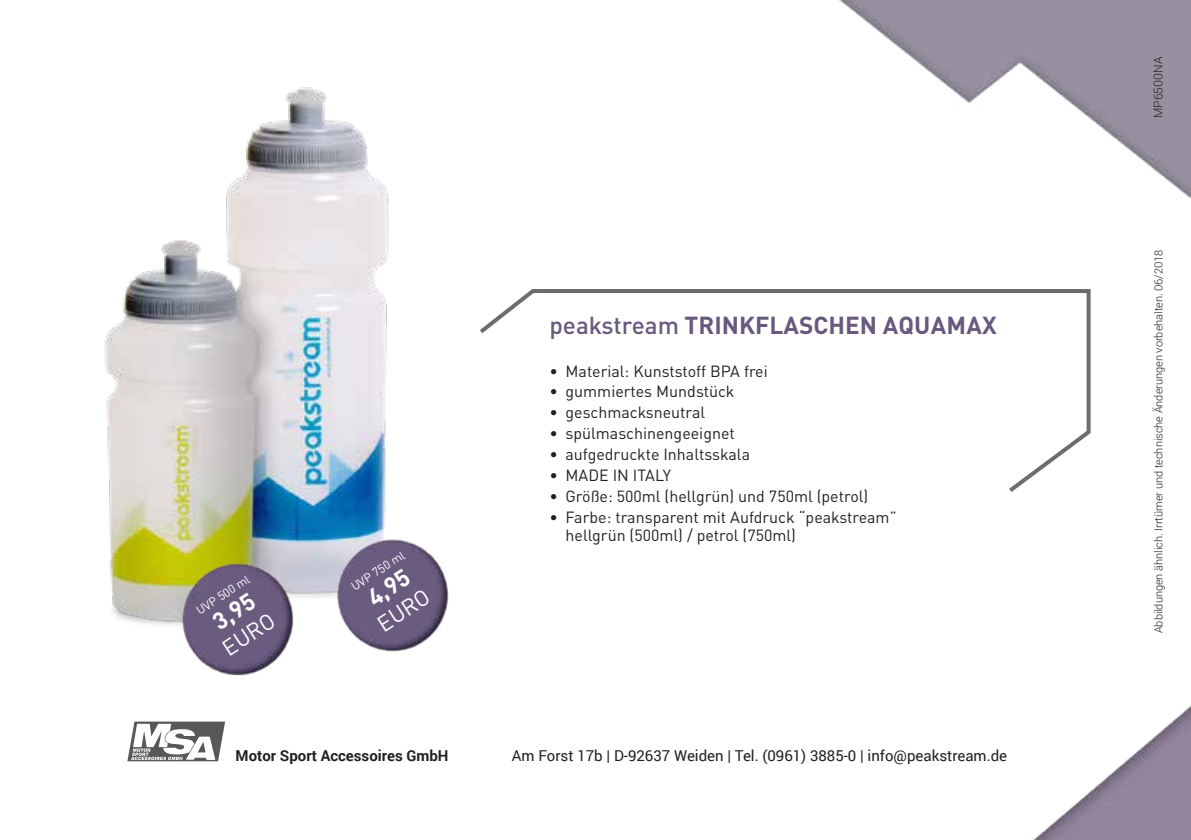
<style>
.page{position:relative;width:1191px;height:840px;background:#fff}
.page>*{position:absolute;margin:0;border:0;box-sizing:border-box;transform-origin:0 0}
.t1{font:700 24.2px "DIN Pro";color:#68597e}
.t2{font:700 23.8px "DIN Pro";color:#fff}
.t3{font:22.2px "DIN Pro";color:#fff}
.t4{font:16px/18px "DINOT";color:#231f20}
.t5{font:15px "Roboto";color:#231f20}
.t6{font:700 15px "Roboto";color:#231f20}
.t7{font:12px "DIN Pro";color:#fff}
.t8{font:300 12px "Roboto";color:#231f20}
.t9{font:300 11px "Roboto";letter-spacing:-.005em;color:#231f20}
.s1{font-weight:500}
</style>
<div class="page">
<img style="left:839px;top:0;width:352px;height:839px">
<svg style="left:480px;top:287px;width:612px;height:208px"></svg>
<img style="left:105px;top:87px;width:284px;height:538px">
<svg style="left:127px;top:721px;width:98px;height:41px"></svg>
<img style="left:176px;top:558px;width:128px;height:118px">
<img style="left:331px;top:534px;width:118px;height:118px">
<p class="t7" style="left:192px;top:603px;width:63px;rotate:-33deg">UVP 500 ml</p>
<h2 class="t2" style="left:204px;top:606px;width:47px;rotate:-33deg">3,95</h2>
<h3 class="t3" style="left:215px;top:635px;width:59px;rotate:-33deg">EURO</h3>
<p class="t7" style="left:347px;top:579px;width:63px;rotate:-33deg">UVP 750 ml</p>
<h2 class="t2" style="left:359px;top:582px;width:47px;rotate:-33deg">4,95</h2>
<h3 class="t3" style="left:370px;top:611px;width:59px;rotate:-33deg">EURO</h3>
<h1 class="t1" style="left:549px;top:304px;width:449px"><span class="s1">peakstream</span> TRINKFLASCHEN AQUAMAX</h1>
<p class="t4" style="left:549px;top:361px;width:220px">• Material: Kunststoff BPA frei</p>
<p class="t4" style="left:549px;top:382px;width:186px">• gummiertes Mundstück</p>
<p class="t4" style="left:549px;top:403px;width:157px">• geschmacksneutral</p>
<p class="t4" style="left:549px;top:424px;width:187px">• spülmaschinengeeignet</p>
<p class="t4" style="left:549px;top:444px;width:202px">• aufgedruckte Inhaltsskala</p>
<p class="t4" style="left:549px;top:465px;width:123px">• MADE IN ITALY</p>
<p class="t4" style="left:549px;top:486px;width:320px">• Größe: 500ml (hellgrün) und 750ml (petrol)</p>
<p class="t4" style="left:565px;top:507px;width:332px;text-indent:-16px">• Farbe: transparent mit Aufdruck “peakstream” hellgrün (500ml) / petrol (750ml)</p>
<p class="t6" style="left:236px;top:744px;width:214px">Motor Sport Accessoires GmbH</p>
<p class="t5" style="left:512px;top:744px;width:497px">Am Forst 17b | D-92637 Weiden | Tel. (0961) 3885-0 | info@peakstream.de</p>
<p class="t8" style="left:1150px;top:118px;width:63px;rotate:-90deg">MP6500NA</p>
<p class="t9" style="left:1151px;top:633px;width:385px;rotate:-90deg">Abbildungen ähnlich. Irrtümer und technische Änderungen vorbehalten. 06/2018</p>
</div>
